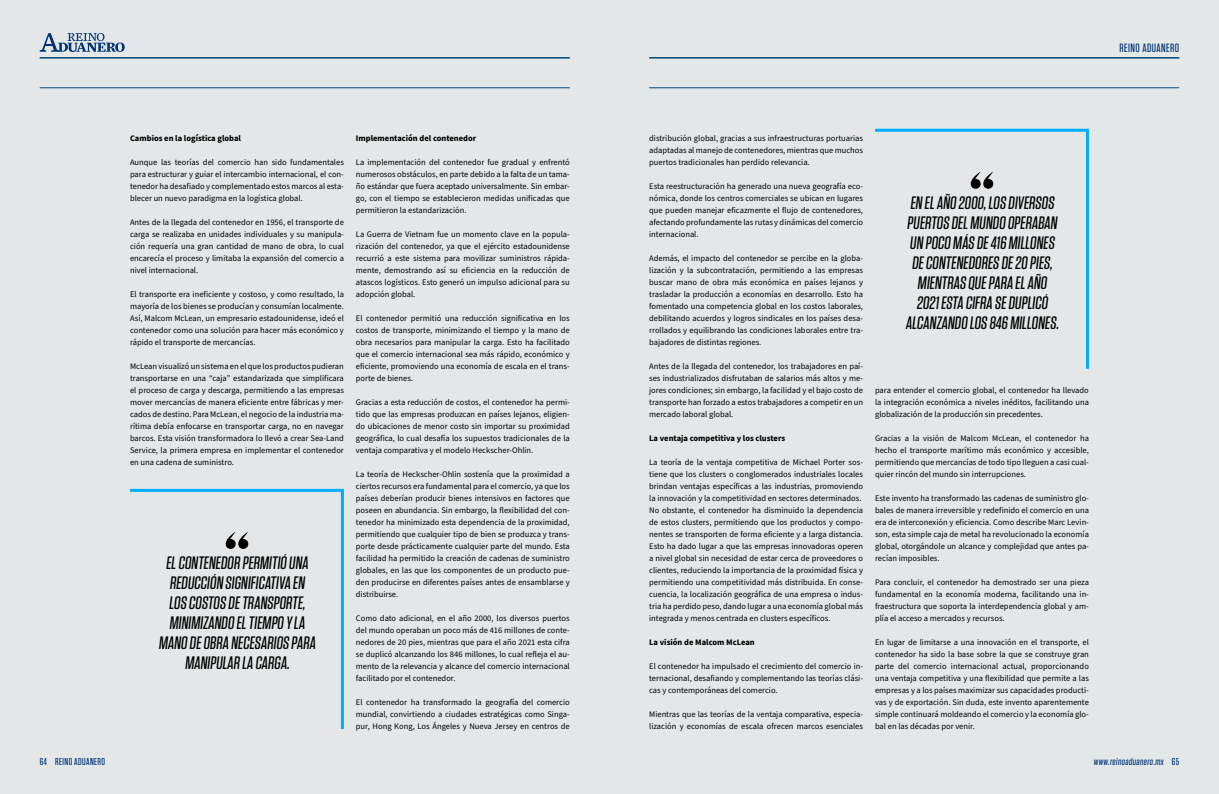
<style>
.page{position:relative;width:1219px;height:794px;background:#e3e7e8}
.page>*{position:absolute;margin:0;border:0;box-sizing:border-box;transform-origin:0 0}
.t1{font:500 18px/20px "Tungsten";color:#000;text-align:center}
.t2{font:500 12px "Tungsten";letter-spacing:.04em;color:#003476}
.t3{font:500 10px "Tungsten";letter-spacing:.04em;color:#003476}
.t4{font:8.5px/12px "Source Sans Pro";color:#000;text-align:justify}
.t5{font:700 8.5px "Source Sans Pro";color:#000}
</style>
<div class="page">
<svg style="left:40px;top:33px;width:85px;height:19px"></svg>
<hr style="left:40px;top:57px;width:530px;height:2px;background:#004e80">
<hr style="left:40px;top:88px;width:530px;height:1px;background:#004e80">
<hr style="left:649px;top:88px;width:530px;height:1px;background:#004e80">
<hr style="left:649px;top:57px;width:530px;height:2px;background:#004e80">
<svg style="left:130px;top:488px;width:214px;height:241px"></svg>
<svg style="left:875px;top:128px;width:214px;height:241px"></svg>
<p class="t5" style="left:130px;top:132px;width:113px">Cambios en la logística global</p>
<p class="t4" style="left:130px;top:156px;width:215px">Aunque las teorías del comercio han sido fundamentales para estructurar y guiar el intercambio internacional, el con&shy;tenedor ha desafiado y complementado estos marcos al esta&shy;blecer un nuevo paradigma en la logística global.</p>
<p class="t4" style="left:130px;top:216px;width:215px">Antes de la llegada del contenedor en 1956, el transporte de carga se realizaba en unidades individuales y su manipula&shy;ción requería una gran cantidad de mano de obra, lo cual encarecía el proceso y limitaba la expansión del comercio a nivel internacional.</p>
<p class="t4" style="left:130px;top:288px;width:215px">El transporte era ineficiente y costoso, y como resultado, la mayoría de los bienes se producían y consumían localmente.<br>Así, Malcom McLean, un empresario estadounidense, ideó el contenedor como una solución para hacer más económico y rápido el transporte de mercancías.</p>
<p class="t4" style="left:130px;top:360px;width:215px">McLean visualizó un sistema en el que los productos pudieran transportarse en una “caja” estandarizada que simplificara el proceso de carga y descarga, permitiendo a las empresas mover mercancías de manera eficiente entre fábricas y mer&shy;cados de destino. Para McLean, el negocio de la industria ma&shy;rítima debía enfocarse en transportar carga, no en navegar barcos. Esta visión transformadora lo llevó a crear Sea-Land Service, la primera empresa en implementar el contenedor en una cadena de suministro.</p>
<h1 class="t1" style="left:158px;top:553px;width:161px">EL CONTENEDOR PERMITIÓ UNA<br>REDUCCIÓN SIGNIFICATIVA EN<br>LOS COSTOS DE TRANSPORTE,<br>MINIMIZANDO EL TIEMPO Y LA<br>MANO DE OBRA NECESARIOS PARA<br>MANIPULAR LA CARGA.</h1>
<p class="t5" style="left:356px;top:132px;width:122px">Implementación del contenedor</p>
<p class="t4" style="left:356px;top:156px;width:215px">La implementación del contenedor fue gradual y enfrentó numerosos obstáculos, en parte debido a la falta de un tama&shy;ño estándar que fuera aceptado universalmente. Sin embar&shy;go, con el tiempo se establecieron medidas unificadas que permitieron la estandarización.</p>
<p class="t4" style="left:356px;top:228px;width:215px">La Guerra de Vietnam fue un momento clave en la popula&shy;rización del contenedor, ya que el ejército estadounidense recurrió a este sistema para movilizar suministros rápida&shy;mente, demostrando así su eficiencia en la reducción de atascos logísticos. Esto generó un impulso adicional para su adopción global.</p>
<p class="t4" style="left:356px;top:312px;width:215px">El contenedor permitió una reducción significativa en los costos de transporte, minimizando el tiempo y la mano de obra necesarios para manipular la carga. Esto ha facilitado que el comercio internacional sea más rápido, económico y eficiente, promoviendo una economía de escala en el trans&shy;porte de bienes.</p>
<p class="t4" style="left:356px;top:396px;width:215px">Gracias a esta reducción de costos, el contenedor ha permi&shy;tido que las empresas produzcan en países lejanos, eligien&shy;do ubicaciones de menor costo sin importar su proximidad geográfica, lo cual desafía los supuestos tradicionales de la ventaja comparativa y el modelo Heckscher-Ohlin.</p>
<p class="t4" style="left:356px;top:468px;width:215px">La teoría de Heckscher-Ohlin sostenía que la proximidad a ciertos recursos era fundamental para el comercio, ya que los países deberían producir bienes intensivos en factores que poseen en abundancia. Sin embargo, la flexibilidad del con&shy;tenedor ha minimizado esta dependencia de la proximidad, permitiendo que cualquier tipo de bien se produzca y trans&shy;porte desde prácticamente cualquier parte del mundo. Esta facilidad ha permitido la creación de cadenas de suministro globales, en las que los componentes de un producto pue&shy;den producirse en diferentes países antes de ensamblarse y distribuirse.</p>
<p class="t4" style="left:356px;top:612px;width:215px">Como dato adicional, en el año 2000, los diversos puertos del mundo operaban un poco más de 416 millones de conte&shy;nedores de 20 pies, mientras que para el año 2021 esta cifra se duplicó alcanzando los 846 millones, lo cual refleja el au&shy;mento de la relevancia y alcance del comercio internacional facilitado por el contenedor.</p>
<p class="t4" style="left:356px;top:696px;width:215px">El contenedor ha transformado la geografía del comercio mundial, convirtiendo a ciudades estratégicas como Singa&shy;pur, Hong Kong, Los Ángeles y Nueva Jersey en centros de</p>
<h2 class="t2" style="left:1119px;top:42px;width:61px">REINO ADUANERO</h2>
<p class="t4" style="left:649px;top:132px;width:215px">distribución global, gracias a sus infraestructuras portuarias adaptadas al manejo de contenedores, mientras que muchos puertos tradicionales han perdido relevancia.</p>
<p class="t4" style="left:649px;top:180px;width:215px">Esta reestructuración ha generado una nueva geografía eco&shy;nómica, donde los centros comerciales se ubican en lugares que pueden manejar eficazmente el flujo de contenedores, afectando profundamente las rutas y dinámicas del comercio internacional.</p>
<p class="t4" style="left:649px;top:252px;width:215px">Además, el impacto del contenedor se percibe en la globa&shy;lización y la subcontratación, permitiendo a las empresas buscar mano de obra más económica en países lejanos y trasladar la producción a economías en desarrollo. Esto ha fomentado una competencia global en los costos laborales, debilitando acuerdos y logros sindicales en los países desa&shy;rrollados y equilibrando las condiciones laborales entre tra&shy;bajadores de distintas regiones.</p>
<p class="t4" style="left:649px;top:360px;width:215px">Antes de la llegada del contenedor, los trabajadores en paí&shy;ses industrializados disfrutaban de salarios más altos y me&shy;jores condiciones; sin embargo, la facilidad y el bajo costo de transporte han forzado a estos trabajadores a competir en un mercado laboral global.</p>
<p class="t5" style="left:649px;top:432px;width:137px">La ventaja competitiva y los clusters</p>
<p class="t4" style="left:649px;top:456px;width:215px;text-align:left">La teoría de la ventaja competitiva de Michael Porter sos&shy;tiene que los clusters o conglomerados industriales locales brindan ventajas específicas a las industrias, promoviendo la innovación y la competitividad en sectores determinados.<br>No obstante, el contenedor ha disminuido la dependencia de estos clusters, permitiendo que los productos y compo&shy;nentes se transporten de forma eficiente y a larga distancia.<br>Esto ha dado lugar a que las empresas innovadoras operen a nivel global sin necesidad de estar cerca de proveedores o clientes, reduciendo la importancia de la proximidad física y permitiendo una competitividad más distribuida. En conse&shy;cuencia, la localización geográfica de una empresa o indus&shy;tria ha perdido peso, dando lugar a una economía global más integrada y menos centrada en clusters específicos.</p>
<p class="t5" style="left:649px;top:636px;width:107px">La visión de Malcom McLean</p>
<p class="t4" style="left:649px;top:660px;width:215px">El contenedor ha impulsado el crecimiento del comercio in&shy;ternacional, desafiando y complementando las teorías clási&shy;cas y contemporáneas del comercio.</p>
<p class="t4" style="left:649px;top:708px;width:215px">Mientras que las teorías de la ventaja comparativa, especia&shy;lización y economías de escala ofrecen marcos esenciales</p>
<h1 class="t1" style="left:905px;top:193px;width:157px">EN EL AÑO 2000,LOS DIVERSOS<br>PUERTOS DEL MUNDO OPERABAN<br>UN POCO MÁS DE 416 MILLONES<br>DE CONTENEDORES DE 20 PIES,<br>MIENTRAS QUE PARA EL AÑO<br>2021ESTA CIFRA SE DUPLICÓ<br>ALCANZANDO LOS 846 MILLONES.</h1>
<p class="t4" style="left:875px;top:384px;width:215px">para entender el comercio global, el contenedor ha llevado la integración económica a niveles inéditos, facilitando una globalización de la producción sin precedentes.</p>
<p class="t4" style="left:875px;top:432px;width:215px">Gracias a la visión de Malcom McLean, el contenedor ha hecho el transporte marítimo más económico y accesible, permitiendo que mercancías de todo tipo lleguen a casi cual&shy;quier rincón del mundo sin interrupciones.</p>
<p class="t4" style="left:875px;top:492px;width:215px">Este invento ha transformado las cadenas de suministro glo&shy;bales de manera irreversible y redefinido el comercio en una era de interconexión y eficiencia. Como describe Marc Levin&shy;son, esta simple caja de metal ha revolucionado la economía global, otorgándole un alcance y complejidad que antes pa&shy;recían imposibles.</p>
<p class="t4" style="left:875px;top:576px;width:215px">Para concluir, el contenedor ha demostrado ser una pieza fundamental en la economía moderna, facilitando una in&shy;fraestructura que soporta la interdependencia global y am&shy;plía el acceso a mercados y recursos.</p>
<p class="t4" style="left:875px;top:636px;width:215px">En lugar de limitarse a una innovación en el transporte, el contenedor ha sido la base sobre la que se construye gran parte del comercio internacional actual, proporcionando una ventaja competitiva y una flexibilidad que permite a las empresas y a los países maximizar sus capacidades producti&shy;vas y de exportación. Sin duda, este invento aparentemente simple continuará moldeando el comercio y la economía glo&shy;bal en las décadas por venir.</p>
<p class="t3" style="left:40px;top:756px;width:67px">64 REINO ADUANERO</p>
<p class="t3" style="left:1093px;top:756px;width:87px">www.reinoaduanero.mx 65</p>
</div>
